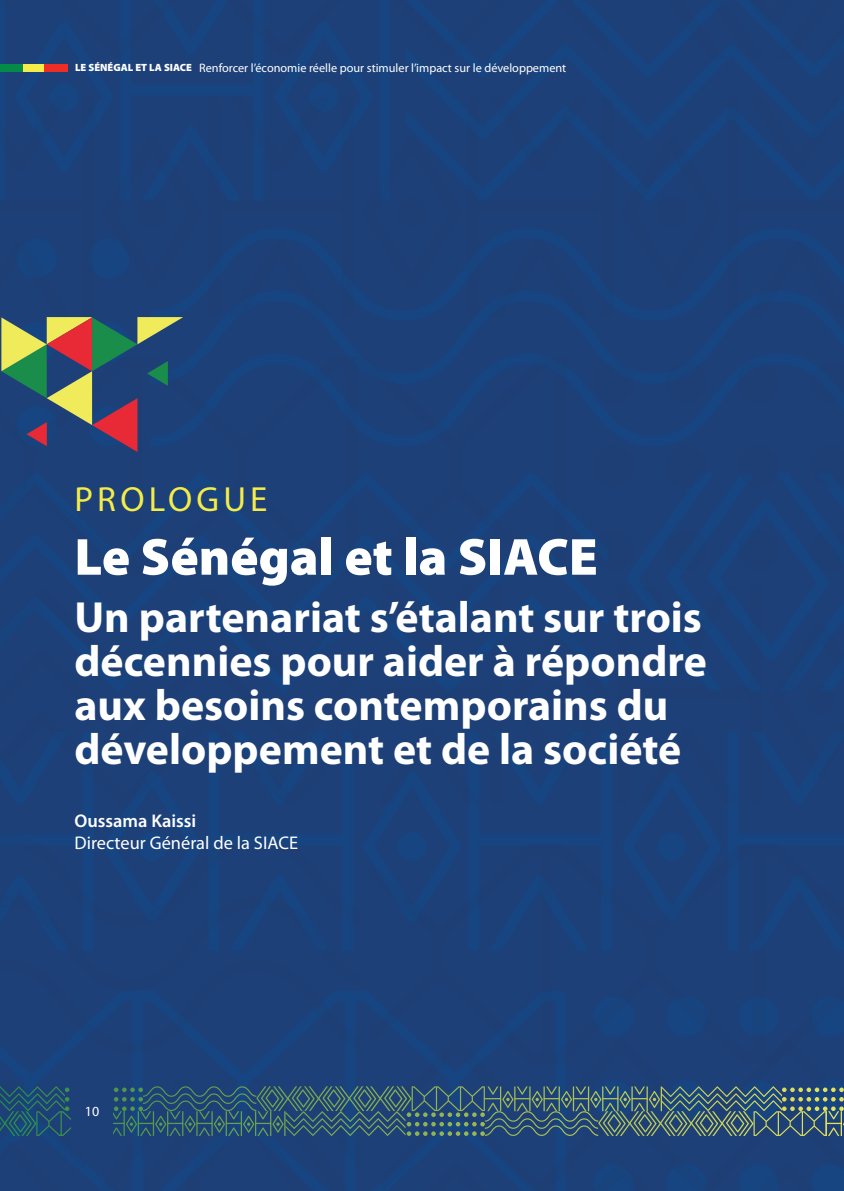
<style>
.page{position:relative;width:844px;height:1191px;background:#fff}
.page>*{position:absolute;margin:0;border:0;box-sizing:border-box;transform-origin:0 0}
.t1{font:900 52.5px "Myriad Pro";color:#fff}
.t2{font:700 43.75px/43.8px "Myriad Pro";color:#fff}
.t3{font:35px "Myriad Pro";letter-spacing:.12em;color:#f4ec48}
.t4{font:18.38px "Myriad Pro";color:#fff}
.t5{font:600 18.38px "Myriad Pro";color:#fff}
.t6{font:14px "Myriad Pro";color:#fff}
.t7{font:12.25px "Myriad Pro";color:#fff}
.s1{font-weight:900;font-size:10.5px}
</style>
<div class="page">
<img style="left:0;top:0;width:843px;height:1191px">
<svg style="left:0;top:1086px;width:843px;height:50px;background:#365a70"></svg>
<div style="left:23px;top:64px;width:22px;height:7px;background:#f4ec48"></div>
<div style="left:0;top:64px;width:23px;height:7px;background:#038b47"></div>
<div style="left:45px;top:64px;width:23px;height:7px;background:#ee2e26"></div>
<div style="left:71px;top:1067px;width:42px;height:87px;background:#1e4079"></div>
<svg style="left:1px;top:317px;width:182px;height:135px;background:#526067"></svg>
<p class="t7" style="left:75px;top:61px;width:492px"><span class="s1">LE SÉNÉGAL ET LA SIACE</span> Renforcer l’économie réelle pour stimuler l’impact sur le développement</p>
<p class="t3" style="left:74px;top:477px;width:194px">Prologue</p>
<p class="t1" style="left:74px;top:522px;width:524px">Le Sénégal et la SIACE</p>
<p class="t2" style="left:74px;top:594px;width:633px">Un partenariat s’étalant sur trois décennies pour aider à répondre aux besoins contemporains du développement et de la société</p>
<p class="t5" style="left:74px;top:809px;width:123px">Oussama Kaissi</p>
<p class="t4" style="left:74px;top:831px;width:223px">Directeur Général de la SIACE</p>
<p class="t6" style="left:85px;top:1103px;width:16px">10</p>
</div>
